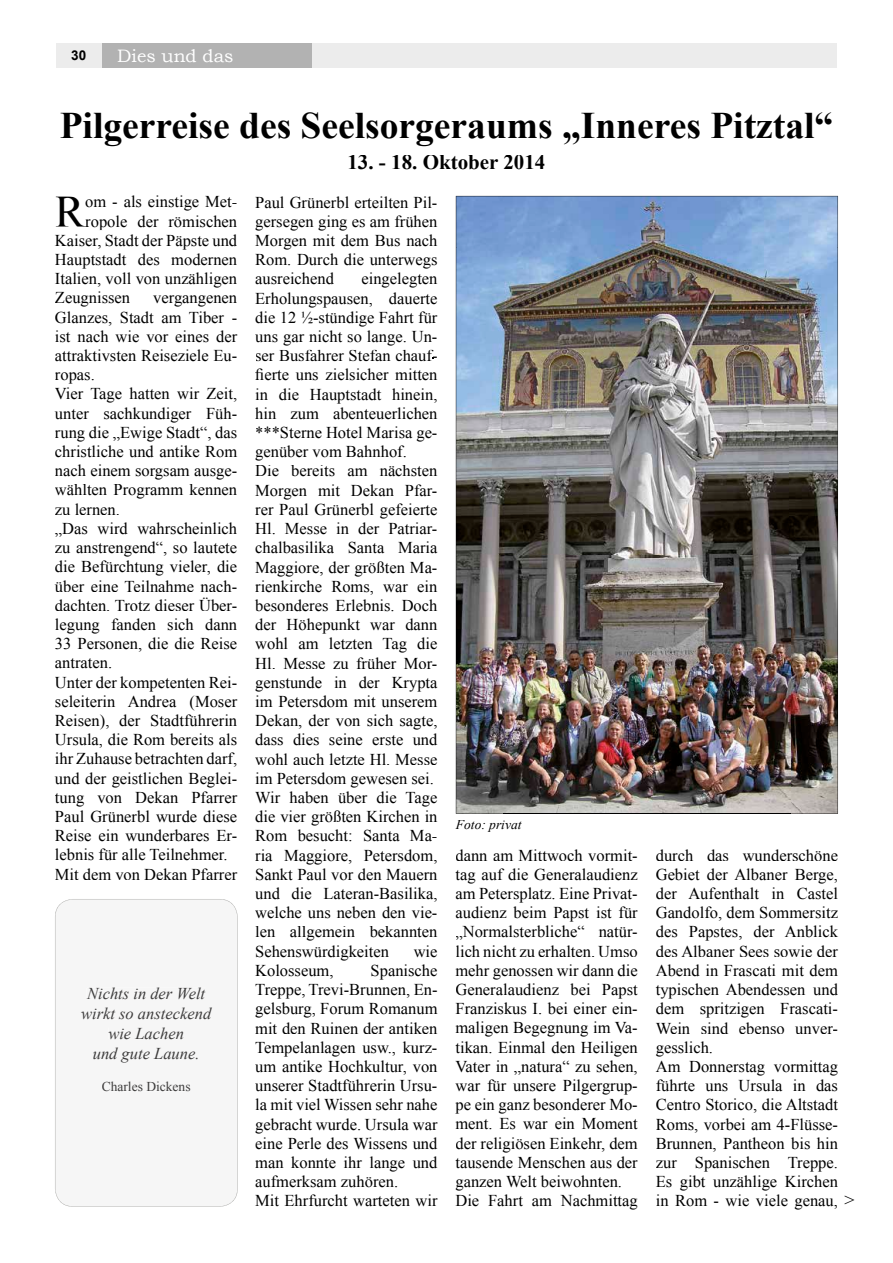
<style>
.page{position:relative;width:893px;height:1263px;background:#fff}
.page>*{position:absolute;margin:0;border:0;box-sizing:border-box;transform-origin:0 0}
.t1{font:45.45px "Times New Roman";color:#000}
.t2{font:700 37.5px "Times New Roman";color:#000}
.t3{font:700 21px "Times New Roman";color:#000}
.t4{font:18px "Bookman Old Style";color:#fff}
.t5{font:16.5px/19.2px "Times New Roman";color:#000}
.t6{font:italic 16.5px/19.8px "Times New Roman";color:#3d3c3c;text-align:center}
.t7{font:13.5px "Times New Roman";color:#3d3c3c}
.t8{font:italic 13.5px "Times New Roman";color:#000}
.t9{font:700 13.5px "Arial";color:#000}
.s1{font-size:18px}
</style>
<div class="page">
<div style="left:56px;top:43px;width:781px;height:25px;background:#ececec"></div>
<div style="left:102px;top:43px;width:210px;height:25px;background:#b2b2b2"></div>
<img style="left:456px;top:248px;width:382px;height:566px">
<img style="left:456px;top:196px;width:382px;height:52px">
<img style="left:456px;top:247px;width:48px;height:566px">
<img style="left:790px;top:247px;width:48px;height:566px">
<img style="left:503px;top:813px;width:287px;height:1px">
<div style="left:55px;top:899px;width:183px;height:308px;background:#f6f6f6"></div>
<p class="t9" style="left:71px;top:47px;width:17px">30</p>
<p class="t4" style="left:117px;top:44px;width:118px">Dies und das</p>
<h2 class="t2" style="left:60px;top:99px;width:775px">Pilgerreise des Seelsorgeraums „Inneres Pitztal“</h2>
<p class="t3" style="left:347px;top:148px;width:199px">13. - 18. Oktober 2014</p>
<h1 class="t1" style="left:55px;top:181px;width:32px">R</h1>
<p class="t5" style="left:85px;top:192px;width:153px">om - als einstige Met-</p>
<p class="t5" style="left:85px;top:211px;width:153px">ropole der römischen</p>
<p class="t5" style="left:55px;top:230px;width:184px">Kaiser, Stadt der Päpste und</p>
<p class="t5" style="left:55px;top:250px;width:184px">Hauptstadt des modernen</p>
<p class="t5" style="left:55px;top:269px;width:184px">Italien, voll von unzähligen</p>
<p class="t5" style="left:55px;top:288px;width:77px">Zeugnissen</p>
<p class="t5" style="left:55px;top:288px;width:184px;text-indent:98px">vergangenen<br>Glanzes, Stadt am Tiber - ist nach wie vor eines der attraktivsten Reiseziele Eu&shy;ropas.<br>Vier Tage hatten wir Zeit, unter sachkundiger Füh&shy;rung die „Ewige Stadt“, das christliche und antike Rom nach einem sorgsam ausge&shy;wählten Programm kennen zu lernen.<br>„Das wird wahrscheinlich zu anstrengend“, so lautete die Befürchtung vieler, die über eine Teilnahme nach&shy;dachten. Trotz dieser Über&shy;legung fanden sich dann<br>33 Personen, die die Reise antraten.<br>Unter der kompetenten Rei&shy;seleiterin Andrea (Moser<br>Reisen), der Stadtführerin<br>Ursula, die Rom bereits als ihr Zuhause betrachten darf, und der geistlichen Beglei&shy;tung von Dekan Pfarrer<br>Paul Grünerbl wurde diese<br>Reise ein wunderbares Er&shy;lebnis für alle Teilnehmer.<br>Mit dem von Dekan Pfarrer</p>
<p class="t6" style="left:81px;top:983px;width:132px">Nichts in der Welt wirkt so ansteckend wie Lachen<br>und gute Laune.</p>
<p class="t7" style="left:102px;top:1077px;width:90px">Charles Dickens</p>
<p class="t5" style="left:255px;top:192px;width:184px;text-align:justify">Paul Grünerbl erteilten Pil&shy;gersegen ging es am frühen Morgen mit dem Bus nach Rom. Durch die unterwegs ausreichend</p>
<p class="t5" style="left:255px;top:269px;width:184px;text-indent:106px">eingelegten<br>Erholungspausen, dauerte die 12 ½-stündige Fahrt für uns gar nicht so lange. Un&shy;ser Busfahrer Stefan chauf&shy;fierte uns zielsicher mitten in die Hauptstadt hinein, hin zum abenteuerlichen ***Sterne Hotel Marisa ge&shy;genüber vom Bahnhof.<br>Die bereits am nächsten<br>Morgen mit Dekan Pfar&shy;rer Paul Grünerbl gefeierte<br>Hl. Messe in der Patriar&shy;chalbasilika Santa Maria<br>Maggiore, der größten Ma&shy;rienkirche Roms, war ein besonderes Erlebnis. Doch der Höhepunkt war dann wohl am letzten Tag die<br>Hl. Messe zu früher Mor&shy;genstunde in der Krypta im Petersdom mit unserem<br>Dekan, der von sich sagte, dass dies seine erste und wohl auch letzte Hl. Messe im Petersdom gewesen sei.<br>Wir haben über die Tage die vier größten Kirchen in<br>Rom besucht: Santa Ma&shy;ria Maggiore, Petersdom,<br>Sankt Paul vor den Mauern und die Lateran-Basilika, welche uns neben den vie&shy;len allgemein bekannten<br>Sehenswürdigkeiten</p>
<p class="t5" style="left:414px;top:941px;width:25px">wie</p>
<p class="t5" style="left:255px;top:960px;width:184px;text-indent:115px">Spanische<br>Treppe, Trevi-Brunnen, En&shy;gelsburg, Forum Romanum mit den Ruinen der antiken<br>Tempelanlagen usw., kurz&shy;um antike Hochkultur, von unserer Stadtführerin Ursu&shy;la mit viel Wissen sehr nahe gebracht wurde. Ursula war eine Perle des Wissens und man konnte ihr lange und aufmerksam zuhören.<br>Mit Ehrfurcht warteten wir</p>
<p class="t5" style="left:255px;top:960px;width:80px">Kolosseum,</p>
<p class="t8" style="left:456px;top:816px;width:67px">Foto: privat</p>
<p class="t5" style="left:455px;top:845px;width:184px">dann am Mittwoch vormit&shy;tag auf die Generalaudienz am Petersplatz. Eine Privat&shy;audienz beim Papst ist für „Normalsterbliche“ natür&shy;lich nicht zu erhalten. Umso mehr genossen wir dann die<br>Generalaudienz bei Papst<br>Franziskus I. bei einer ein&shy;maligen Begegnung im Va&shy;tikan. Einmal den Heiligen<br>Vater in „natura“ zu sehen, war für unsere Pilgergrup&shy;pe ein ganz besonderer Mo&shy;ment. Es war ein Moment der religiösen Einkehr, dem tausende Menschen aus der ganzen Welt beiwohnten.<br>Die Fahrt am Nachmittag</p>
<p class="t5" style="left:656px;top:845px;width:200px">durch das wunderschöne<br>Gebiet der Albaner Berge, der Aufenthalt in Castel<br>Gandolfo, dem Sommersitz des Papstes, der Anblick des Albaner Sees sowie der<br>Abend in Frascati mit dem typischen Abendessen und dem spritzigen Frascati-<br>Wein sind ebenso unver&shy;gesslich.<br>Am Donnerstag vormittag führte uns Ursula in das<br>Centro Storico, die Altstadt<br>Roms, vorbei am 4-Flüsse-<br>Brunnen, Pantheon bis hin zur Spanischen Treppe.<br>Es gibt unzählige Kirchen in Rom - wie viele genau, <span class="s1">&gt;</span></p>
</div>
